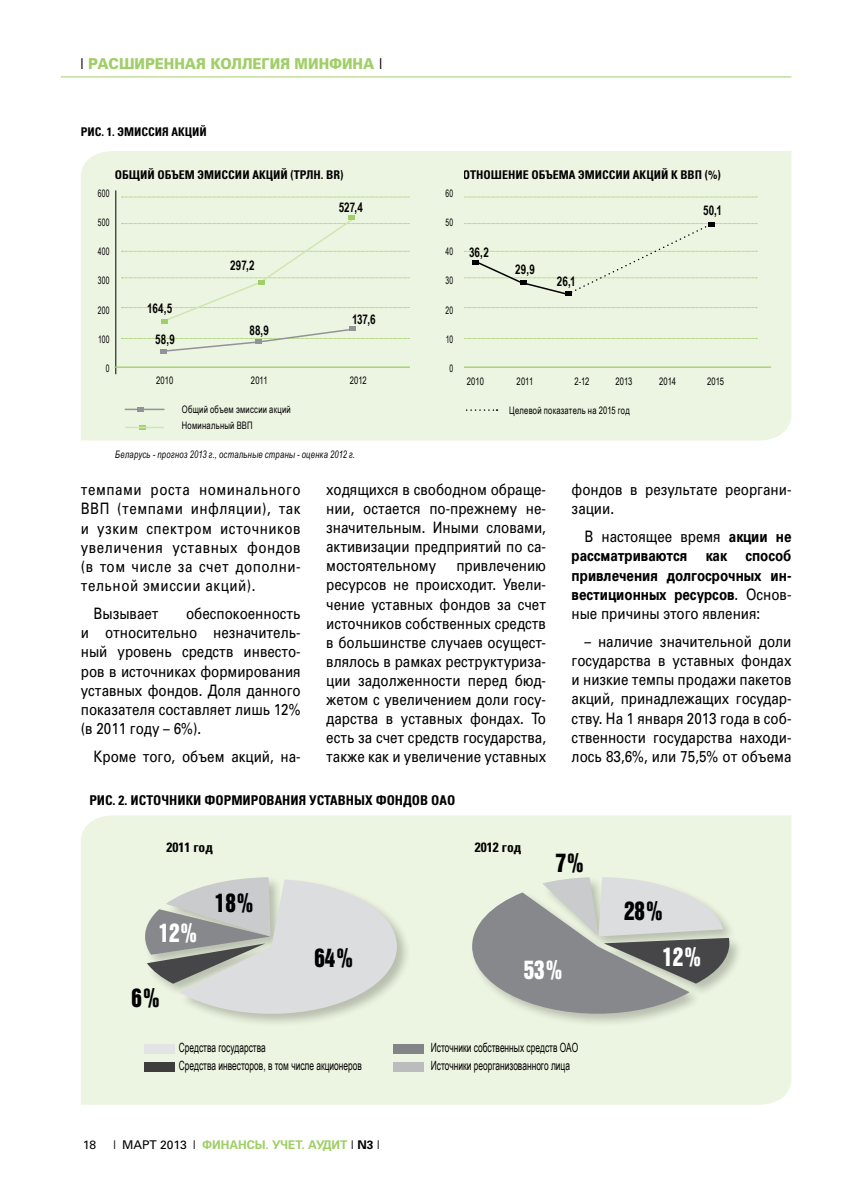
<style>
.page{position:relative;width:851px;height:1191px;background:#fff}
.page>*{position:absolute;margin:0;border:0;box-sizing:border-box;transform-origin:0 0}
.t1{font:25.8px "Bastion Kontrast C";color:#000;scale:.9 1}
.t2{font:25.8px "Bastion Kontrast C";color:#fff;scale:.9 1}
.t3{font:15.75px/19.2px "Partner";color:#000;text-align:justify;scale:.85 1}
.t4{font:700 15.75px/19.2px "Partner";color:#000;text-align:justify;scale:.85 1}
.t5{font:800 15px "Partner";color:#a0ce67;scale:.9 1}
.t6{font:700 13.5px "Partner Condensed";color:#000}
.t7{font:700 13.35px "Arial Narrow";letter-spacing:.015em;color:#000;scale:.9 1}
.t8{font:12.75px/18px "Arial Narrow";color:#000;scale:.8 1}
.t9{font:700 12px "Partner Condensed";color:#000}
.t10{font:700 12px "Partner";color:#a0ce67}
.t11{font:12px "Partner";color:#000}
.t12{font:10.35px "Arial Narrow";letter-spacing:.025em;color:#000;scale:.9 1}
.t13{font:italic 10.35px "Arial Narrow";letter-spacing:.03em;color:#000;scale:.9 1}
.t14{font:10.35px "Arial Narrow";letter-spacing:.025em;color:#000;scale:.8 1}
.s1{font-weight:400;color:#000}
.s2{font-weight:400}
.s3{color:#000}
</style>
<div class="page">
<hr style="left:61px;top:77px;width:730px;height:1px;background:#a0ce67">
<div style="left:81px;top:151px;width:710px;height:289px;background:#ecf5e1"></div>
<hr style="left:115px;top:190px;width:1px;height:184px;background:#000">
<hr style="left:115px;top:366px;width:655px;height:2px;background:#a0ce67">
<svg style="left:122px;top:197px;width:634px;height:1px"></svg>
<svg style="left:139px;top:425px;width:6px;height:5px"></svg>
<svg style="left:138px;top:407px;width:6px;height:5px"></svg>
<div style="left:122px;top:215px;width:634px;height:139px;background:#ecf5e1"></div>
<svg style="left:463px;top:409px;width:34px;height:2px"></svg>
<hr style="left:125px;top:409px;width:39px;height:1px;background:#919396">
<hr style="left:125px;top:427px;width:39px;height:1px;background:#cfe6b1">
<div style="left:410px;top:151px;width:53px;height:288px;background:#ecf5e1"></div>
<div style="left:81px;top:815px;width:710px;height:289px;background:#ecf5e1"></div>
<div style="left:143px;top:874px;width:278px;height:160px;background:#000;opacity:.22"></div>
<svg style="left:145px;top:877px;width:252px;height:136px;background:#cccfcb"></svg>
<div style="left:470px;top:874px;width:280px;height:160px;background:#000;opacity:.22"></div>
<svg style="left:472px;top:877px;width:257px;height:136px;background:#acb0ab"></svg>
<div style="left:144px;top:1043px;width:31px;height:10px;background:#e2e3e4"></div>
<div style="left:144px;top:1061px;width:31px;height:10px;background:#3d3d3e"></div>
<div style="left:393px;top:1043px;width:30px;height:10px;background:#828487"></div>
<div style="left:393px;top:1061px;width:30px;height:10px;background:#babcbe"></div>
<p class="t5" style="left:80px;top:55px;width:337px"><span class="s1">|</span> расширенная коллегия минфина <span class="s1">|</span></p>
<p class="t9" style="left:81px;top:125px;width:128px">Рис. 1. Эмиссия акций</p>
<p class="t9" style="left:115px;top:167px;width:230px">Общий объем эмиссии акций (трлн. Br)</p>
<p class="t14" style="left:98px;top:185px;width:16px">600</p>
<p class="t14" style="left:98px;top:215px;width:16px">500</p>
<p class="t14" style="left:98px;top:244px;width:16px">400</p>
<p class="t14" style="left:98px;top:273px;width:16px">300</p>
<p class="t14" style="left:98px;top:302px;width:16px">200</p>
<p class="t14" style="left:98px;top:331px;width:16px">100</p>
<p class="t14" style="left:106px;top:361px;width:6px">0</p>
<p class="t7" style="left:147px;top:298px;width:29px">164,5</p>
<p class="t7" style="left:155px;top:329px;width:23px">58,9</p>
<p class="t7" style="left:230px;top:255px;width:29px">297,2</p>
<p class="t7" style="left:249px;top:320px;width:23px">88,9</p>
<p class="t7" style="left:338px;top:197px;width:28px">527,4</p>
<p class="t7" style="left:352px;top:309px;width:28px">137,6</p>
<p class="t12" style="left:156px;top:372px;width:20px">2010</p>
<p class="t12" style="left:251px;top:372px;width:20px">2011</p>
<p class="t12" style="left:350px;top:372px;width:20px">2012</p>
<p class="t9" style="left:449px;top:167px;width:273px">Соотношение объема эмиссии акций к вВП (%)</p>
<p class="t14" style="left:445px;top:185px;width:11px">60</p>
<p class="t14" style="left:445px;top:215px;width:11px">50</p>
<p class="t14" style="left:445px;top:244px;width:11px">40</p>
<p class="t14" style="left:445px;top:273px;width:11px">30</p>
<p class="t14" style="left:445px;top:302px;width:11px">20</p>
<p class="t14" style="left:445px;top:331px;width:11px">10</p>
<p class="t14" style="left:449px;top:361px;width:6px">0</p>
<p class="t7" style="left:703px;top:200px;width:22px">50,1</p>
<p class="t7" style="left:469px;top:242px;width:23px">36,2</p>
<p class="t7" style="left:515px;top:259px;width:23px">29,9</p>
<p class="t7" style="left:557px;top:271px;width:22px">26,1</p>
<p class="t12" style="left:467px;top:373px;width:20px">2010</p>
<p class="t12" style="left:516px;top:373px;width:20px">2011</p>
<p class="t12" style="left:574px;top:373px;width:18px">2-12</p>
<p class="t12" style="left:615px;top:373px;width:20px">2013</p>
<p class="t12" style="left:659px;top:373px;width:20px">2014</p>
<p class="t12" style="left:707px;top:373px;width:20px">2015</p>
<p class="t12" style="left:182px;top:402px;width:122px">Общий объем эмиссии акций</p>
<p class="t12" style="left:509px;top:403px;width:135px">Целевой показатель на 2015 год</p>
<p class="t12" style="left:182px;top:418px;width:80px">Номинальный ВВП</p>
<p class="t13" style="left:115px;top:447px;width:268px">Беларусь - прогноз 2013 г., остальные страны - оценка 2012 г.</p>
<p class="t3" style="left:81px;top:480px;width:260px">темпами роста номинального ВВП (темпами инфляции), так и узким спектром источников увеличения уставных фондов (в том числе за счет дополни&shy;тельной эмиссии акций).</p>
<p class="t3" style="left:94px;top:604px;width:78px">Вызывает</p>
<p class="t3" style="left:81px;top:604px;width:260px;text-indent:105px">обеспокоенность и относительно незначитель&shy;ный уровень средств инвесто&shy;ров в источниках формирования уставных фондов. Доля данного показателя составляет лишь 12% (в 2011 году – 6%).</p>
<p class="t3" style="left:94px;top:747px;width:245px">Кроме того, объем акций, на-</p>
<p class="t3" style="left:326px;top:480px;width:260px">ходящихся в свободном обраще&shy;нии, остается по-прежнему не&shy;значительным. Иными словами, активизации предприятий по са&shy;мостоятельному</p>
<p class="t3" style="left:326px;top:556px;width:260px;text-indent:130px">привлечению ресурсов не происходит. Увели&shy;чение уставных фондов за счет источников собственных средств в большинстве случаев осущест&shy;влялось в рамках реструктуриза&shy;ции задолженности перед бюд&shy;жетом с увеличением доли госу&shy;дарства в уставных фондах. То есть за счет средств государства, также как и увеличение уставных</p>
<p class="t3" style="left:571px;top:480px;width:260px">фондов в результате реоргани&shy;зации.</p>
<p class="t4" style="left:571px;top:527px;width:260px;text-indent:13px"><span class="s2">В настоящее время</span> акции не рассматриваются как способ привлечения долгосрочных ин&shy;вестиционных ресурсов<span class="s2">. Основ&shy;ные причины этого явления:</span></p>
<p class="t3" style="left:571px;top:632px;width:260px;text-indent:13px">– наличие значительной доли государства в уставных фондах и низкие темпы продажи пакетов акций, принадлежащих государ&shy;ству. На 1 января 2013 года в соб&shy;ственности государства находи&shy;лось 83,6%, или 75,5% от объема</p>
<p class="t6" style="left:89px;top:792px;width:351px">Рис. 2. Источники формирования уставных фондов ОАО</p>
<p class="t6" style="left:166px;top:839px;width:48px">2011 год</p>
<p class="t6" style="left:474px;top:839px;width:48px">2012 год</p>
<h1 class="t1" style="left:215px;top:890px;width:45px">18%</h1>
<h1 class="t1" style="left:314px;top:944px;width:45px">64%</h1>
<h1 class="t1" style="left:555px;top:850px;width:34px">7%</h1>
<h1 class="t2" style="left:159px;top:919px;width:45px">12%</h1>
<h1 class="t2" style="left:523px;top:956px;width:45px">53%</h1>
<h1 class="t1" style="left:131px;top:985px;width:34px">6%</h1>
<p class="t8" style="left:179px;top:1038px;width:230px">Средства государства<br>Средства инвесторов, в том числе акционеров</p>
<p class="t8" style="left:431px;top:1037px;width:186px">Источники собственных средств ОАО<br>Источники реорганизованного лица</p>
<p class="t11" style="left:83px;top:1137px;width:15px">18</p>
<p class="t10" style="left:113px;top:1137px;width:268px"><span class="s1">| март 2013 |</span> ФИНАНСЫ. УЧЕТ. АУДИТ <span class="s1">|</span> <span class="s3">N3</span> <span class="s1">|</span></p>
<h1 class="t1" style="left:624px;top:897px;width:45px">28%</h1>
<h1 class="t2" style="left:662px;top:944px;width:45px">12%</h1>
</div>
